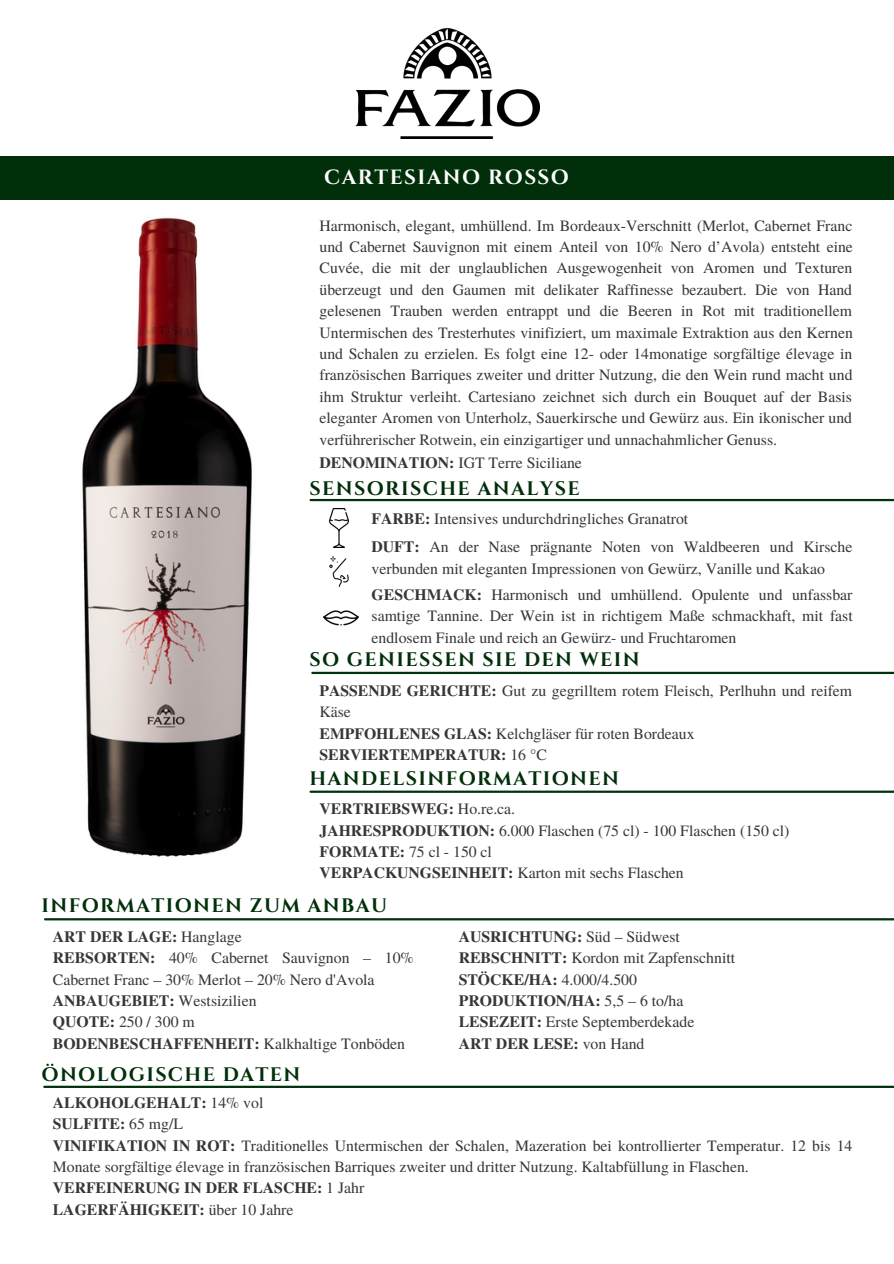
<style>
.page{position:relative;width:894px;height:1264px;background:#fff}
.page>*{position:absolute;margin:0;border:0;box-sizing:border-box;transform-origin:0 0}
.t1{font:700 20.55px "Cinzel";letter-spacing:.07em;color:#fff}
.t2{font:700 19.5px "Cinzel";letter-spacing:.07em;color:#002f0a}
.t3{font:15.75px/21.5px "Te X Gyre Termes";color:#363537}
.t4{font:700 15.75px "Te X Gyre Termes";color:#363537}
.s1{font-weight:700}
.s2{font-weight:400}
</style>
<div class="page">
<div style="left:0;top:156px;width:893px;height:43px;background:#002f0a"></div>
<img style="left:355px;top:28px;width:184px;height:111px">
<img style="left:329px;top:508px;width:20px;height:40px">
<img style="left:329px;top:556px;width:20px;height:31px">
<img style="left:323px;top:610px;width:35px;height:16px">
<img style="left:82px;top:217px;width:170px;height:640px">
<hr style="left:310px;top:499px;width:583px;height:2px;background:#00320b">
<hr style="left:312px;top:671px;width:581px;height:3px;background:#00320b">
<hr style="left:310px;top:790px;width:583px;height:2px;background:#00320b">
<hr style="left:45px;top:918px;width:848px;height:2px;background:#00320b">
<hr style="left:44px;top:1085px;width:849px;height:2px;background:#00320b">
<p class="t1" style="left:324px;top:164px;width:246px">CARTESIANO ROSSO</p>
<p class="t3" style="left:319px;top:214px;width:535px;text-align:justify">Harmonisch, elegant, umhüllend. Im Bordeaux-Verschnitt (Merlot, Cabernet Franc und Cabernet Sauvignon mit einem Anteil von 10% Nero d’Avola) entsteht eine Cuvée, die mit der unglaublichen Ausgewogenheit von Aromen und Texturen überzeugt und den Gaumen mit delikater Raffinesse bezaubert. Die von Hand gelesenen Trauben werden entrappt und die Beeren in Rot mit traditionellem Untermischen des Tresterhutes vinifiziert, um maximale Extraktion aus den Kernen und Schalen zu erzielen. Es folgt eine 12- oder 14monatige sorgfältige élevage in französischen Barriques zweiter und dritter Nutzung, die den Wein rund macht und ihm Struktur verleiht. Cartesiano zeichnet sich durch ein Bouquet auf der Basis eleganter Aromen von Unterholz, Sauerkirsche und Gewürz aus. Ein ikonischer und verführerischer Rotwein, ein einzigartiger und unnachahmlicher Genuss.</p>
<p class="t3" style="left:319px;top:451px;width:264px"><span class="s1">DENOMINATION:</span> IGT Terre Siciliane</p>
<p class="t2" style="left:309px;top:476px;width:272px">SENSORISCHE ANALYSE</p>
<p class="t3" style="left:371px;top:507px;width:318px"><span class="s1">FARBE:</span> Intensives undurchdringliches Granatrot</p>
<p class="t3" style="left:371px;top:535px;width:482px"><span class="s1">DUFT:</span> An der Nase prägnante Noten von Waldbeeren und Kirsche verbunden mit eleganten Impressionen von Gewürz, Vanille und Kakao</p>
<p class="t3" style="left:371px;top:583px;width:482px;text-align:justify"><span class="s1">GESCHMACK:</span> Harmonisch und umhüllend. Opulente und unfassbar samtige Tannine. Der Wein ist in richtigem Maße schmackhaft, mit fast endlosem Finale und reich an Gewürz- und Fruchtaromen</p>
<p class="t2" style="left:309px;top:647px;width:331px">SO GENIESSEN SIE DEN WEIN</p>
<p class="t3" style="left:319px;top:679px;width:534px"><span class="s1">PASSENDE GERICHTE:</span> Gut zu gegrilltem rotem Fleisch, Perlhuhn und reifem<br>Käse</p>
<p class="t3" style="left:319px;top:722px;width:376px"><span class="s1">EMPFOHLENES GLAS:</span> Kelchgläser für roten Bordeaux</p>
<p class="t4" style="left:319px;top:742px;width:229px">SERVIERTEMPERATUR: <span class="s2">16 °C</span></p>
<p class="t2" style="left:309px;top:765px;width:311px">HANDELSINFORMATIONEN</p>
<p class="t4" style="left:319px;top:796px;width:197px">VERTRIEBSWEG: <span class="s2">Ho.re.ca.</span></p>
<p class="t3" style="left:319px;top:818px;width:471px"><span class="s1">JAHRESPRODUKTION:</span> 6.000 Flaschen (75 cl) - 100 Flaschen (150 cl)</p>
<p class="t3" style="left:319px;top:840px;width:174px"><span class="s1">FORMATE:</span> 75 cl - 150 cl</p>
<p class="t3" style="left:319px;top:861px;width:365px"><span class="s1">VERPACKUNGSEINHEIT:</span> Karton mit sechs Flaschen</p>
<p class="t2" style="left:42px;top:893px;width:347px">INFORMATIONEN ZUM ANBAU</p>
<p class="t4" style="left:53px;top:924px;width:190px">ART DER LAGE: <span class="s2">Hanglage</span></p>
<p class="t3" style="left:53px;top:946px;width:362px"><span class="s1">REBSORTEN:</span> 40% Cabernet Sauvignon – 10%<br>Cabernet Franc – 30% Merlot – 20% Nero d'Avola</p>
<p class="t4" style="left:53px;top:988px;width:205px">ANBAUGEBIET: <span class="s2">Westsizilien</span></p>
<p class="t3" style="left:53px;top:1010px;width:143px"><span class="s1">QUOTE:</span> 250 / 300 m</p>
<p class="t4" style="left:53px;top:1031px;width:354px">BODENBESCHAFFENHEIT: <span class="s2">Kalkhaltige Tonböden</span></p>
<p class="t2" style="left:42px;top:1061px;width:260px">ÖNOLOGISCHE DATEN</p>
<p class="t4" style="left:458px;top:924px;width:223px">AUSRICHTUNG: <span class="s2">Süd – Südwest</span></p>
<p class="t3" style="left:458px;top:946px;width:278px"><span class="s1">REBSCHNITT:</span> Kordon mit Zapfenschnitt</p>
<p class="t3" style="left:458px;top:967px;width:180px"><span class="s1">STÖCKE/HA:</span> 4.000/4.500</p>
<p class="t4" style="left:458px;top:988px;width:226px">PRODUKTION/HA: <span class="s2">5,5 – 6 to/ha</span></p>
<p class="t3" style="left:458px;top:1010px;width:237px"><span class="s1">LESEZEIT:</span> Erste Septemberdekade</p>
<p class="t4" style="left:458px;top:1031px;width:187px">ART DER LESE: <span class="s2">von Hand</span></p>
<p class="t4" style="left:53px;top:1090px;width:212px">ALKOHOLGEHALT: <span class="s2">14% vol</span></p>
<p class="t4" style="left:53px;top:1111px;width:132px">SULFITE: <span class="s2">65 mg/L</span></p>
<p class="t3" style="left:53px;top:1133px;width:800px"><span class="s1">VINIFIKATION IN ROT:</span> Traditionelles Untermischen der Schalen, Mazeration bei kontrollierter Temperatur. 12 bis 14<br>Monate sorgfältige élevage in französischen Barriques zweiter und dritter Nutzung. Kaltabfüllung in Flaschen.</p>
<p class="t4" style="left:53px;top:1175px;width:313px">VERFEINERUNG IN DER FLASCHE: <span class="s2">1 Jahr</span></p>
<p class="t4" style="left:53px;top:1197px;width:242px">LAGERFÄHIGKEIT: <span class="s2">über 10 Jahre</span></p>
</div>
